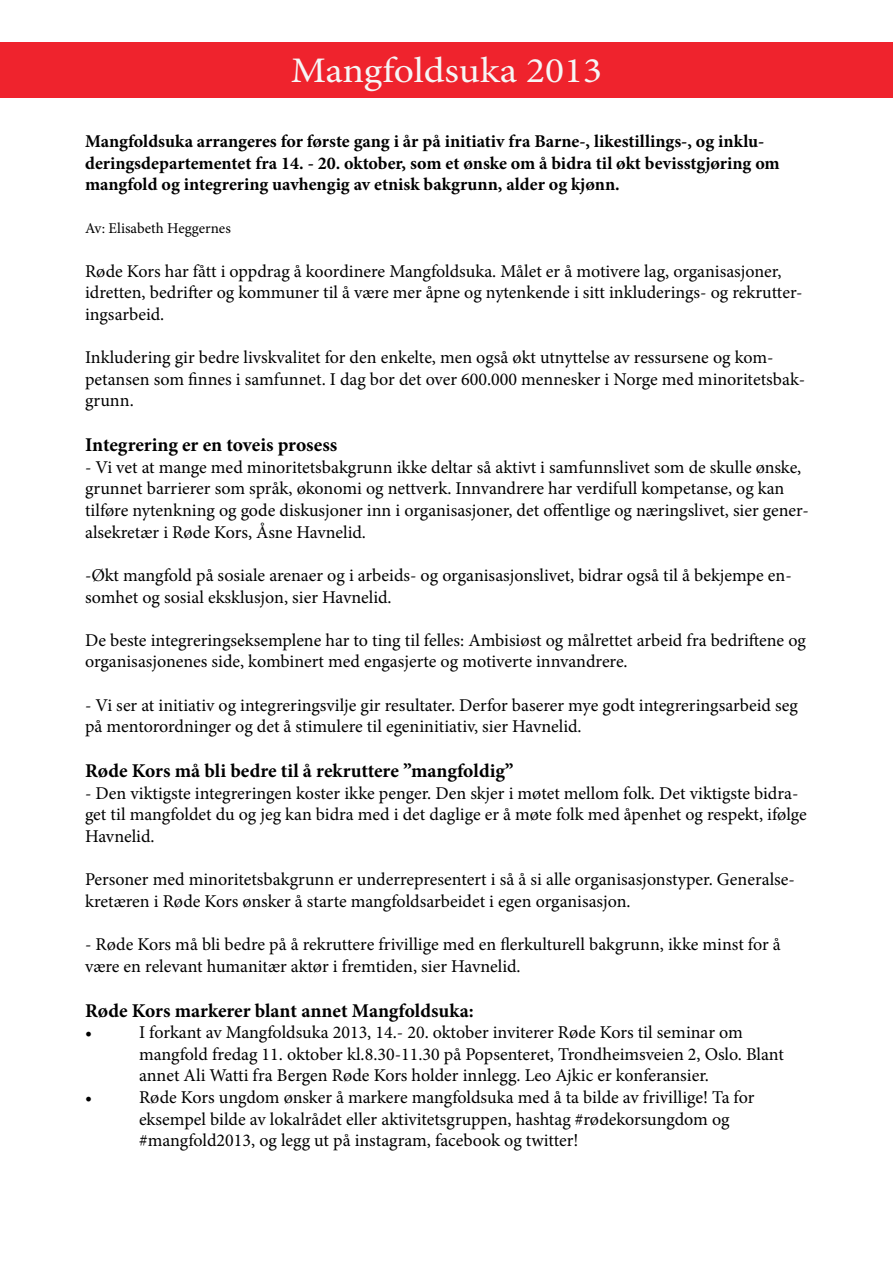
<style>
.page{position:relative;width:893px;height:1263px;background:#fff}
.page>*{position:absolute;margin:0;border:0;box-sizing:border-box;transform-origin:0 0}
.t1{font:36px "Minion Pro";color:#f6f6f6;scale:1.1 1}
.t2{font:700 19.5px "Minion Pro";letter-spacing:-.005em;color:#000}
.t3{font:18px/21.6px "Minion Pro";color:#000}
.t4{font:700 18px/21.6px "Minion Pro";color:#000}
.t5{font:15px "Minion Pro";color:#000}
</style>
<div class="page">
<div style="left:0;top:43px;width:893px;height:55px;background:#ef232d"></div>
<h1 class="t1" style="left:291px;top:47px;width:285px">Mangfoldsuka 2013</h1>
<p class="t4" style="left:85px;top:130px;width:696px">Mangfoldsuka arrangeres for første gang i år på initiativ fra Barne-, likestillings-, og inklu&shy;deringsdepartementet fra 14. - 20. oktober, som et ønske om å bidra til økt bevisstgjøring om mangfold og integrering uavhengig av etnisk bakgrunn, alder og kjønn.</p>
<p class="t5" style="left:85px;top:219px;width:147px">Av: Elisabeth Heggernes</p>
<p class="t3" style="left:85px;top:260px;width:719px">Røde Kors har fått i oppdrag å koordinere Mangfoldsuka. Målet er å motivere lag, organisasjoner, idretten, bedrifter og kommuner til å være mer åpne og nytenkende i sitt inkluderings- og rekrutter&shy;ingsarbeid.</p>
<p class="t3" style="left:85px;top:347px;width:722px">Inkludering gir bedre livskvalitet for den enkelte, men også økt utnyttelse av ressursene og kom&shy;petansen som finnes i samfunnet. I dag bor det over 600.000 mennesker i Norge med minoritetsbak&shy;grunn.</p>
<p class="t2" style="left:85px;top:431px;width:254px">Integrering er en toveis prosess</p>
<p class="t3" style="left:85px;top:456px;width:725px">- Vi vet at mange med minoritetsbakgrunn ikke deltar så aktivt i samfunnslivet som de skulle ønske, grunnet barrierer som språk, økonomi og nettverk. Innvandrere har verdifull kompetanse, og kan tilføre nytenkning og gode diskusjoner inn i organisasjoner, det offentlige og næringslivet, sier gener&shy;alsekretær i Røde Kors, Åsne Havnelid.</p>
<p class="t3" style="left:85px;top:564px;width:708px">-Økt mangfold på sosiale arenaer og i arbeids- og organisasjonslivet, bidrar også til å bekjempe en&shy;somhet og sosial eksklusjon, sier Havnelid.</p>
<p class="t3" style="left:85px;top:629px;width:722px">De beste integreringseksemplene har to ting til felles: Ambisiøst og målrettet arbeid fra bedriftene og organisasjonenes side, kombinert med engasjerte og motiverte innvandrere.</p>
<p class="t3" style="left:85px;top:694px;width:714px">- Vi ser at initiativ og integreringsvilje gir resultater. Derfor baserer mye godt integreringsarbeid seg på mentorordninger og det å stimulere til egeninitiativ, sier Havnelid.</p>
<p class="t2" style="left:85px;top:757px;width:430px">Røde Kors må bli bedre til å rekruttere ”mangfoldig”</p>
<p class="t3" style="left:85px;top:782px;width:723px">- Den viktigste integreringen koster ikke penger. Den skjer i møtet mellom folk. Det viktigste bidra&shy;get til mangfoldet du og jeg kan bidra med i det daglige er å møte folk med åpenhet og respekt, ifølge<br>Havnelid.</p>
<p class="t3" style="left:85px;top:869px;width:711px">Personer med minoritetsbakgrunn er underrepresentert i så å si alle organisasjonstyper. Generalse&shy;kretæren i Røde Kors ønsker å starte mangfoldsarbeidet i egen organisasjon.</p>
<p class="t3" style="left:85px;top:933px;width:697px">- Røde Kors må bli bedre på å rekruttere frivillige med en flerkulturell bakgrunn, ikke minst for å være en relevant humanitær aktør i fremtiden, sier Havnelid.</p>
<p class="t2" style="left:85px;top:996px;width:390px">Røde Kors markerer blant annet Mangfoldsuka:</p>
<p class="t3" style="left:85px;top:1022px;width:9px">•</p>
<p class="t3" style="left:139px;top:1022px;width:646px">I forkant av Mangfoldsuka 2013, 14.- 20. oktober inviterer Røde Kors til seminar om mangfold fredag 11. oktober kl.8.30-11.30 på Popsenteret, Trondheimsveien 2, Oslo. Blant annet Ali Watti fra Bergen Røde Kors holder innlegg. Leo Ajkic er konferansier.</p>
<p class="t3" style="left:85px;top:1086px;width:9px">•</p>
<p class="t3" style="left:139px;top:1086px;width:617px">Røde Kors ungdom ønsker å markere mangfoldsuka med å ta bilde av frivillige! Ta for eksempel bilde av lokalrådet eller aktivitetsgruppen, hashtag #rødekorsungdom og #mangfold2013, og legg ut på instagram, facebook og twitter!</p>
</div>
